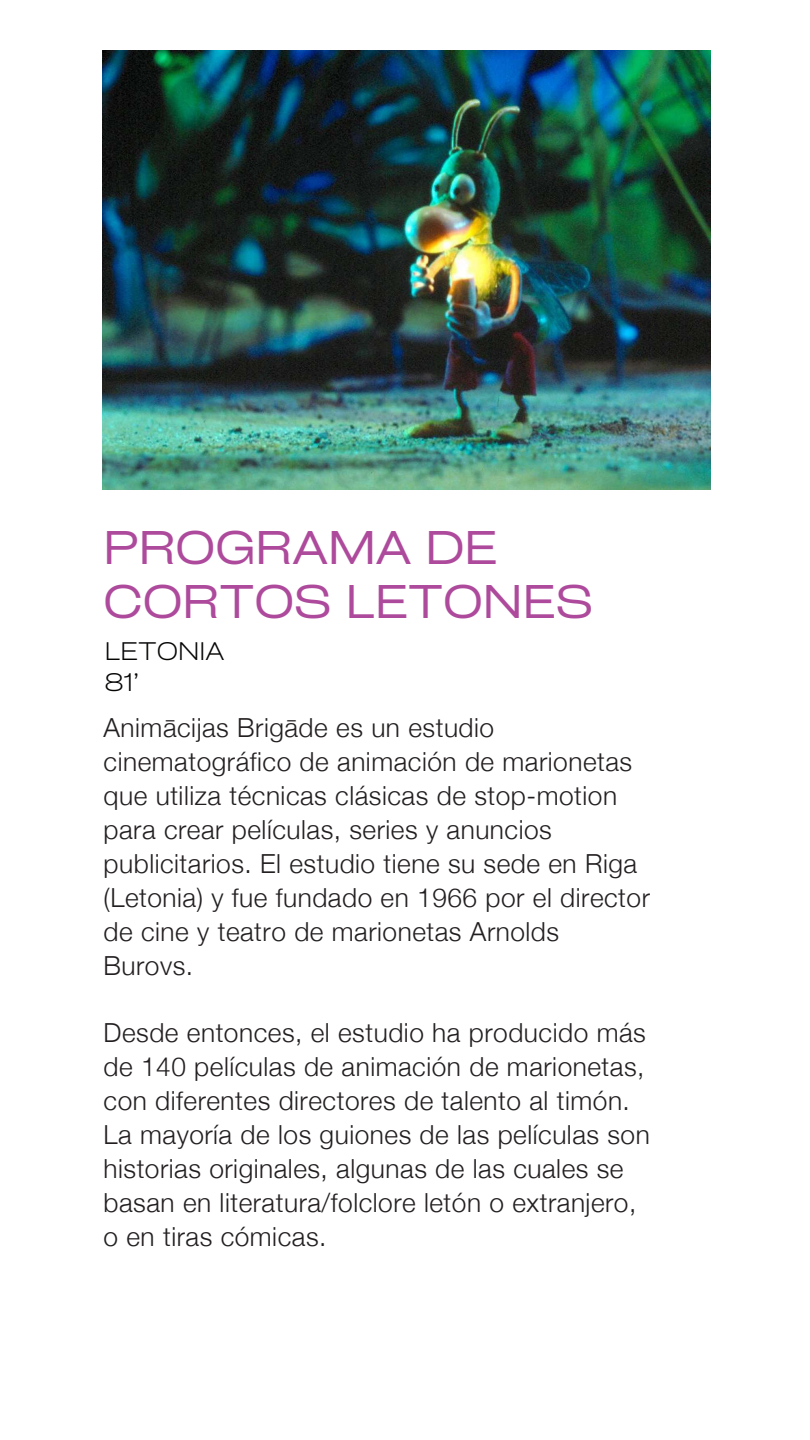
<style>
.page{position:relative;width:810px;height:1440px;background:#fff}
.page>*{position:absolute;margin:0;border:0;box-sizing:border-box;transform-origin:0 0}
.t1{font:45.15px/54.2px "Cy Grotesk Variable Wide";color:#ae4a9c}
.t2{font:300 26.25px/33.9px "Helvetica Neue";letter-spacing:.02em;color:#231f20}
.t3{font:24.3px/31.2px "Cy Grotesk Variable Wide";color:#050504}
</style>
<div class="page">
<img style="left:103px;top:50px;width:607px;height:440px">
<h1 class="t1" style="left:104px;top:518px;width:491px">PROGRAMA DE<br>CORTOS LETONES</h1>
<p class="t3" style="left:105px;top:634px;width:121px">LETONIA<br>81’</p>
<p class="t2" style="left:104px;top:709px;width:548px">Animācijas Brigāde es un estudio cinematográfico de animación de marionetas que utiliza técnicas clásicas de stop-motion para crear películas, series y anuncios publicitarios. El estudio tiene su sede en Riga (Letonia) y fue fundado en 1966 por el director de cine y teatro de marionetas Arnolds Burovs.</p>
<p class="t2" style="left:104px;top:1014px;width:548px">Desde entonces, el estudio ha producido más de 140 películas de animación de marionetas, con diferentes directores de talento al timón.<br>La mayoría de los guiones de las películas son historias originales, algunas de las cuales se basan en literatura/folclore letón o extranjero, o en tiras cómicas.</p>
</div>
